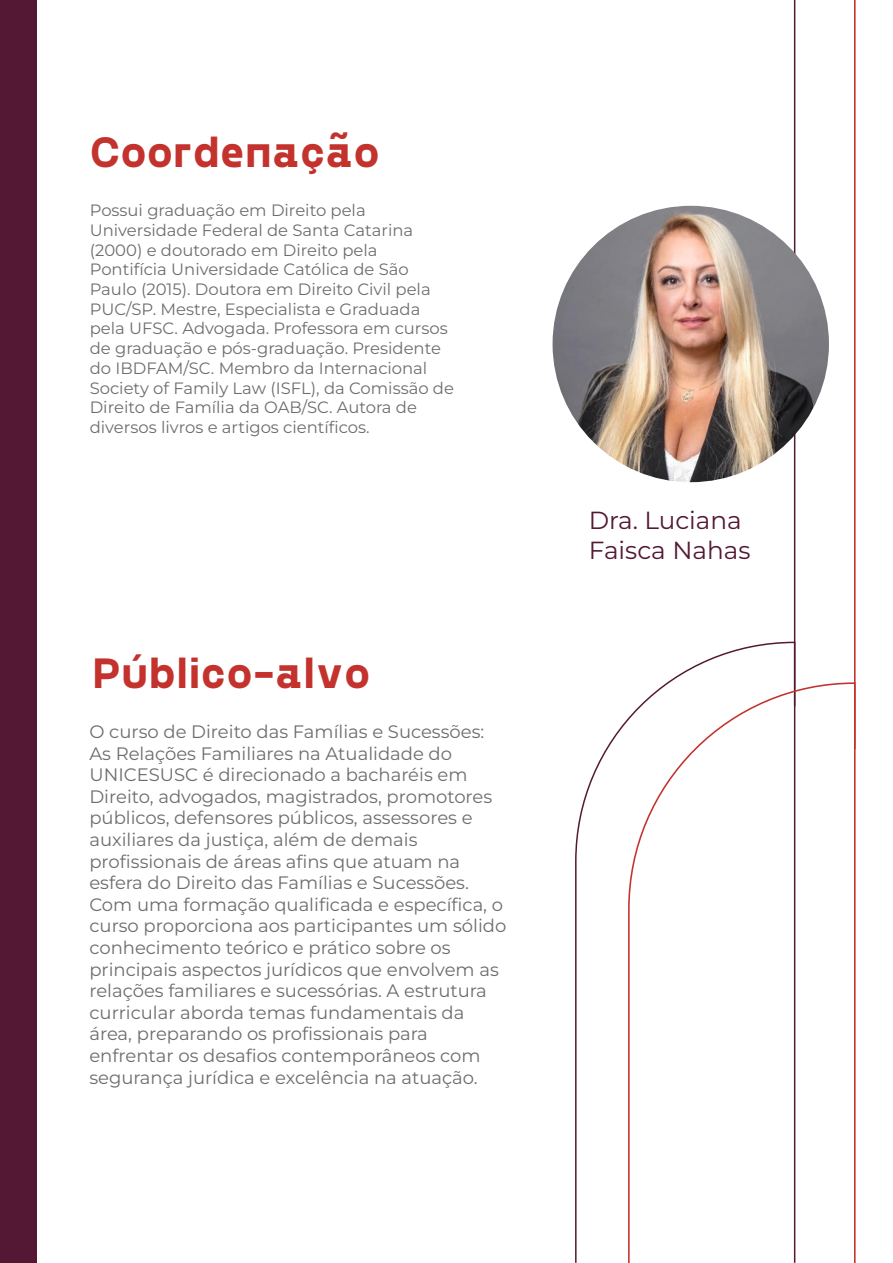
<style>
.page{position:relative;width:893px;height:1263px;background:#fff}
.page>*{position:absolute;margin:0;border:0;box-sizing:border-box;transform-origin:0 0}
.t1{font:700 43.5px "PP Gosha Sans";color:#c3322c}
.t2{font:24.75px/29.7px "Montserrat";color:#541834}
.t3{font:18px/21.6px "Montserrat";color:#6c6d70}
.t4{font:16.35px/19.6px "Montserrat";color:#6c6d70}
</style>
<div class="page">
<div style="left:0;top:0;width:36px;height:1263px;background:#541834"></div>
<svg style="left:575px;top:642px;width:221px;height:621px"></svg>
<hr style="left:794px;top:0;width:1px;height:706px;background:#541834">
<svg style="left:627px;top:683px;width:229px;height:580px"></svg>
<hr style="left:854px;top:0;width:2px;height:749px;background:#c3322c">
<img style="left:553px;top:206px;width:276px;height:276px;border-radius:138px">
<h1 class="t1" style="left:90px;top:122px;width:292px">Coordenação</h1>
<p class="t4" style="left:90px;top:200px;width:366px">Possui graduação em Direito pela Universidade Federal de Santa Catarina (2000) e doutorado em Direito pela Pontifícia Universidade Católica de São Paulo (2015). Doutora em Direito Civil pela PUC/SP. Mestre, Especialista e Graduada pela UFSC. Advogada. Professora em cursos de graduação e pós-graduação. Presidente do IBDFAM/SC. Membro da Internacional Society of Family Law (ISFL), da Comissão de Direito de Família da OAB/SC. Autora de diversos livros e artigos científicos.</p>
<h1 class="t1" style="left:92px;top:644px;width:280px">Público-alvo</h1>
<p class="t3" style="left:89px;top:720px;width:418px">O curso de Direito das Famílias e Sucessões:<br>As Relações Familiares na Atualidade do UNICESUSC é direcionado a bacharéis em Direito, advogados, magistrados, promotores públicos, defensores públicos, assessores e auxiliares da justiça, além de demais profissionais de áreas afins que atuam na esfera do Direito das Famílias e Sucessões.<br>Com uma formação qualificada e específica, o curso proporciona aos participantes um sólido conhecimento teórico e prático sobre os principais aspectos jurídicos que envolvem as relações familiares e sucessórias. A estrutura curricular aborda temas fundamentais da área, preparando os profissionais para enfrentar os desafios contemporâneos com segurança jurídica e excelência na atuação.</p>
<h2 class="t2" style="left:589px;top:505px;width:163px">Dra. Luciana<br>Faisca Nahas</h2>
</div>
